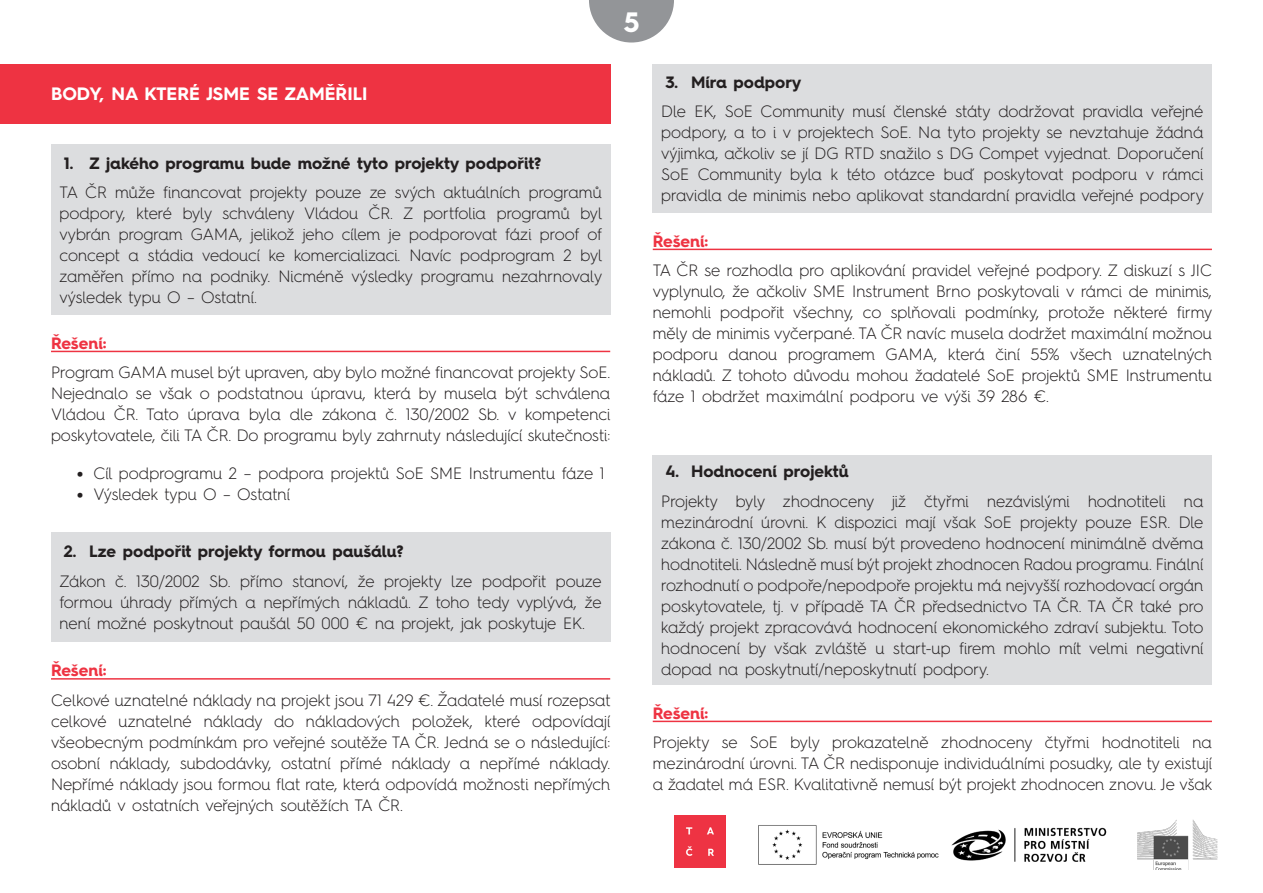
<style>
.page{position:relative;width:1263px;height:893px;background:#fff}
.page>*{position:absolute;margin:0;border:0;box-sizing:border-box;transform-origin:0 0}
.t1{font:700 28.2px "Hurme Geometric Sans 4";color:#fff}
.Podnadpis{font:700 18px "Hurme Geometric Sans 4";color:#fff}
.text{font:300 16.5px/21px "Hurme Geometric Sans 4";color:#231f20;text-align:justify}
.t2{font:700 16.5px "Hurme Geometric Sans 4";color:#231f20}
.řešení{font:700 16.5px "Hurme Geometric Sans 4";color:#ee3342}
.s1{font-family:"Cambria";font-weight:700}
</style>
<div class="page">
<svg style="left:589px;top:0;width:85px;height:43px"></svg>
<div style="left:674px;top:815px;width:52px;height:52px;background:#ee3343"></div>
<img style="left:758px;top:825px;width:349px;height:40px">
<img style="left:1137px;top:820px;width:81px;height:50px">
<div style="left:0;top:64px;width:610px;height:59px;background:#ee3342"></div>
<div style="left:51px;top:145px;width:559px;height:170px;background:#dcdddf"></div>
<hr style="left:51px;top:351px;width:559px;height:1px;background:#ee3342">
<div style="left:51px;top:531px;width:559px;height:110px;background:#dcdddf"></div>
<hr style="left:51px;top:678px;width:559px;height:2px;background:#ee3342">
<div style="left:653px;top:64px;width:559px;height:149px;background:#dcdddf"></div>
<hr style="left:653px;top:249px;width:559px;height:1px;background:#ee3342">
<div style="left:653px;top:455px;width:559px;height:230px;background:#dcdddf"></div>
<hr style="left:653px;top:721px;width:559px;height:1px;background:#ee3342">
<h1 class="t1" style="left:624px;top:2px;width:17px">5</h1>
<p class="Podnadpis" style="left:51px;top:81px;width:318px">BODY, NA KTERÉ JSME SE ZAMĚŘILI</p>
<p class="t2" style="left:64px;top:151px;width:479px">1. Z jakého programu bude možné tyto projekty podpořit?</p>
<p class="text" style="left:60px;top:182px;width:544px">TA ČR může financovat projekty pouze ze svých aktuálních programů podpory, které byly schváleny Vládou ČR. Z portfolia programů byl vybrán program GAMA, jelikož jeho cílem je podporovat fázi proof of concept a stádia vedoucí ke komercializaci. Navíc podprogram 2 byl zaměřen přímo na podniky. Nicméně výsledky programu nezahrnovaly výsledek typu O – Ostatní.</p>
<p class="řešení" style="left:51px;top:331px;width:57px">Řešení:</p>
<p class="text" style="left:51px;top:361px;width:561px">Program GAMA musel být upraven, aby bylo možné financovat projekty SoE.<br>Nejednalo se však o podstatnou úpravu, která by musela být schválena Vládou ČR. Tato úprava byla dle zákona č. 130/2002 Sb. v kompetenci poskytovatele, čili TA ČR. Do programu byly zahrnuty následující skutečnosti:</p>
<p class="text" style="left:77px;top:462px;width:529px"><span class="s1">•</span> Cíl podprogramu 2 – podpora projektů SoE SME Instrumentu fáze 1</p>
<p class="text" style="left:77px;top:483px;width:215px"><span class="s1">•</span> Výsledek typu O – Ostatní</p>
<p class="t2" style="left:64px;top:540px;width:341px">2. Lze podpořit projekty formou paušálu?</p>
<p class="text" style="left:60px;top:570px;width:544px">Zákon č. 130/2002 Sb. přímo stanoví, že projekty lze podpořit pouze formou úhrady přímých a nepřímých nákladů. Z toho tedy vyplývá, že není možné poskytnout paušál 50 000 € na projekt, jak poskytuje EK.</p>
<p class="řešení" style="left:51px;top:659px;width:57px">Řešení:</p>
<p class="text" style="left:51px;top:689px;width:561px">Celkové uznatelné náklady na projekt jsou 71 429 €. Žadatelé musí rozepsat celkové uznatelné náklady do nákladových položek, které odpovídají všeobecným podmínkám pro veřejné soutěže TA ČR. Jedná se o následující: osobní náklady, subdodávky, ostatní přímé náklady a nepřímé náklady.<br>Nepřímé náklady jsou formou flat rate, která odpovídá možnosti nepřímých nákladů v ostatních veřejných soutěžích TA ČR.</p>
<p class="t2" style="left:665px;top:70px;width:137px">3. Míra podpory</p>
<p class="text" style="left:661px;top:101px;width:544px">Dle EK, SoE Community musí členské státy dodržovat pravidla veřejné podpory, a to i v projektech SoE. Na tyto projekty se nevztahuje žádná výjimka, ačkoliv se jí DG RTD snažilo s DG Compet vyjednat. Doporučení SoE Community byla k této otázce buď poskytovat podporu v rámci pravidla de minimis nebo aplikovat standardní pravidla veřejné podpory</p>
<p class="řešení" style="left:653px;top:229px;width:57px">Řešení:</p>
<p class="text" style="left:653px;top:259px;width:561px">TA ČR se rozhodla pro aplikování pravidel veřejné podpory. Z diskuzí s JIC vyplynulo, že ačkoliv SME Instrument Brno poskytovali v rámci de minimis, nemohli podpořit všechny, co splňovali podmínky, protože některé firmy měly de minimis vyčerpané. TA ČR navíc musela dodržet maximální možnou podporu danou programem GAMA, která činí 55% všech uznatelných nákladů. Z tohoto důvodu mohou žadatelé SoE projektů SME Instrumentu fáze 1 obdržet maximální podporu ve výši 39 286 €.</p>
<p class="t2" style="left:665px;top:460px;width:185px">4. Hodnocení projektů</p>
<p class="text" style="left:661px;top:490px;width:544px">Projekty byly zhodnoceny již čtyřmi nezávislými hodnotiteli na mezinárodní úrovni. K dispozici mají však SoE projekty pouze ESR. Dle zákona č. 130/2002 Sb. musí být provedeno hodnocení minimálně dvěma hodnotiteli. Následně musí být projekt zhodnocen Radou programu. Finální rozhodnutí o podpoře/nepodpoře projektu má nejvyšší rozhodovací orgán poskytovatele, tj. v případě TA ČR předsednictvo TA ČR. TA ČR také pro každý projekt zpracovává hodnocení ekonomického zdraví subjektu. Toto hodnocení by však zvláště u start-up firem mohlo mít velmi negativní dopad na poskytnutí/neposkytnutí podpory.</p>
<p class="řešení" style="left:653px;top:701px;width:57px">Řešení:</p>
<p class="text" style="left:653px;top:731px;width:561px">Projekty se SoE byly prokazatelně zhodnoceny čtyřmi hodnotiteli na mezinárodní úrovni. TA ČR nedisponuje individuálními posudky, ale ty existují a žadatel má ESR. Kvalitativně nemusí být projekt zhodnocen znovu. Je však</p>
</div>
